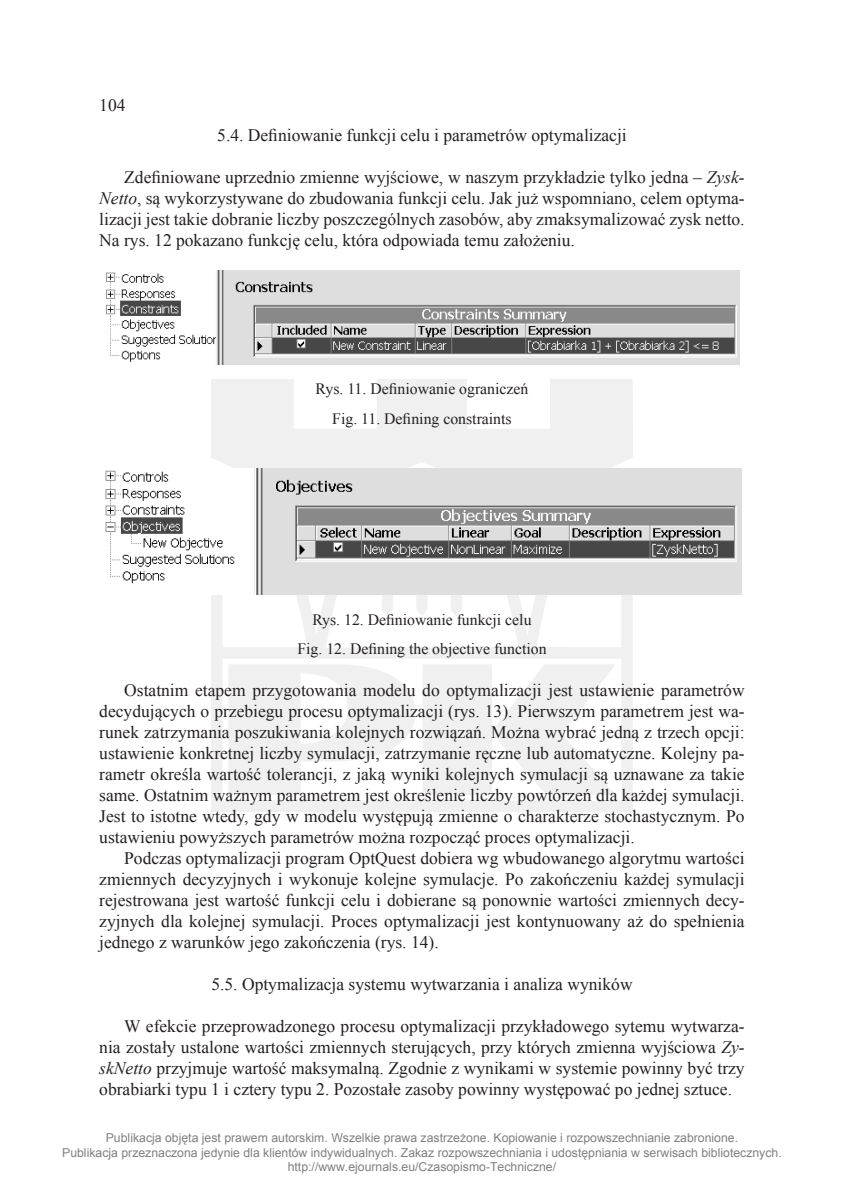
<style>
.page{position:relative;width:844px;height:1191px;background:#fff}
.page>*{position:absolute;margin:0;border:0;box-sizing:border-box;transform-origin:0 0}
.tekst_cz{font:17.5px/21px "Times New Roman";color:#231f20;text-align:justify}
.tytuł_rozdz__1{font:17.5px "Times New Roman";color:#231f20}
.ryc__cz{font:15.75px "Times New Roman";color:#231f20}
.t1{font:12.25px/14.7px "Arial";color:#808080;text-align:center}
.s1{font-style:italic}
</style>
<div class="page">
<svg style="left:211px;top:379px;width:421px;height:433px;fill:#eff0ef"></svg>
<img style="left:106px;top:271px;width:633px;height:94px">
<img style="left:105px;top:468px;width:636px;height:127px">
<p class="tekst_cz" style="left:99px;top:95px;width:28px">104</p>
<p class="tytuł_rozdz__1" style="left:217px;top:123px;width:411px">5.4. Definiowanie funkcji celu i parametrów optymalizacji</p>
<p class="tekst_cz" style="left:99px;top:166px;width:646px;text-indent:25px">Zdefiniowane uprzednio zmienne wyjściowe, w naszym przykładzie tylko jedna – <span class="s1">Zysk-Netto</span>, są wykorzystywane do zbudowania funkcji celu. Jak już wspomniano, celem optyma&shy;lizacji jest takie dobranie liczby poszczególnych zasobów, aby zmaksymalizować zysk netto.<br>Na rys. 12 pokazano funkcję celu, która odpowiada temu założeniu.</p>
<p class="ryc__cz" style="left:315px;top:378px;width:214px">Rys. 11. Definiowanie ograniczeń</p>
<p class="ryc__cz" style="left:332px;top:408px;width:181px">Fig. 11. Defining constraints</p>
<p class="ryc__cz" style="left:312px;top:609px;width:220px">Rys. 12. Definiowanie funkcji celu</p>
<p class="ryc__cz" style="left:297px;top:638px;width:250px">Fig. 12. Defining the objective function</p>
<p class="tekst_cz" style="left:99px;top:679px;width:646px;text-indent:25px">Ostatnim etapem przygotowania modelu do optymalizacji jest ustawienie parametrów decydujących o przebiegu procesu optymalizacji (rys. 13). Pierwszym parametrem jest wa&shy;runek zatrzymania poszukiwania kolejnych rozwiązań. Można wybrać jedną z trzech opcji: ustawienie konkretnej liczby symulacji, zatrzymanie ręczne lub automatyczne. Kolejny pa&shy;rametr określa wartość tolerancji, z jaką wyniki kolejnych symulacji są uznawane za takie same. Ostatnim ważnym parametrem jest określenie liczby powtórzeń dla każdej symulacji.<br>Jest to istotne wtedy, gdy w modelu występują zmienne o charakterze stochastycznym. Po ustawieniu powyższych parametrów można rozpocząć proces optymalizacji.</p>
<p class="tekst_cz" style="left:99px;top:847px;width:646px;text-indent:25px">Podczas optymalizacji program OptQuest dobiera wg wbudowanego algorytmu wartości zmiennych decyzyjnych i wykonuje kolejne symulacje. Po zakończeniu każdej symulacji rejestrowana jest wartość funkcji celu i dobierane są ponownie wartości zmiennych decy&shy;zyjnych dla kolejnej symulacji. Proces optymalizacji jest kontynuowany aż do spełnienia jednego z warunków jego zakończenia (rys. 14).</p>
<p class="tytuł_rozdz__1" style="left:211px;top:972px;width:422px">5.5. Optymalizacja systemu wytwarzania i analiza wyników</p>
<p class="tekst_cz" style="left:99px;top:1015px;width:646px;text-indent:25px">W efekcie przeprowadzonego procesu optymalizacji przykładowego sytemu wytwarza&shy;nia zostały ustalone wartości zmiennych sterujących, przy których zmienna wyjściowa <span class="s1">Zy&shy;skNetto</span> przyjmuje wartość maksymalną. Zgodnie z wynikami w systemie powinny być trzy obrabiarki typu 1 i cztery typu 2. Pozostałe zasoby powinny występować po jednej sztuce.</p>
<p class="t1" style="left:62px;top:1130px;width:721px">Publikacja objęta jest prawem autorskim. Wszelkie prawa zastrzeżone. Kopiowanie i rozpowszechnianie zabronione.<br>Publikacja przeznaczona jedynie dla klientów indywidualnych. Zakaz rozpowszechniania i udostępniania w serwisach bibliotecznych. http://www.ejournals.eu/Czasopismo-Techniczne/</p>
</div>
